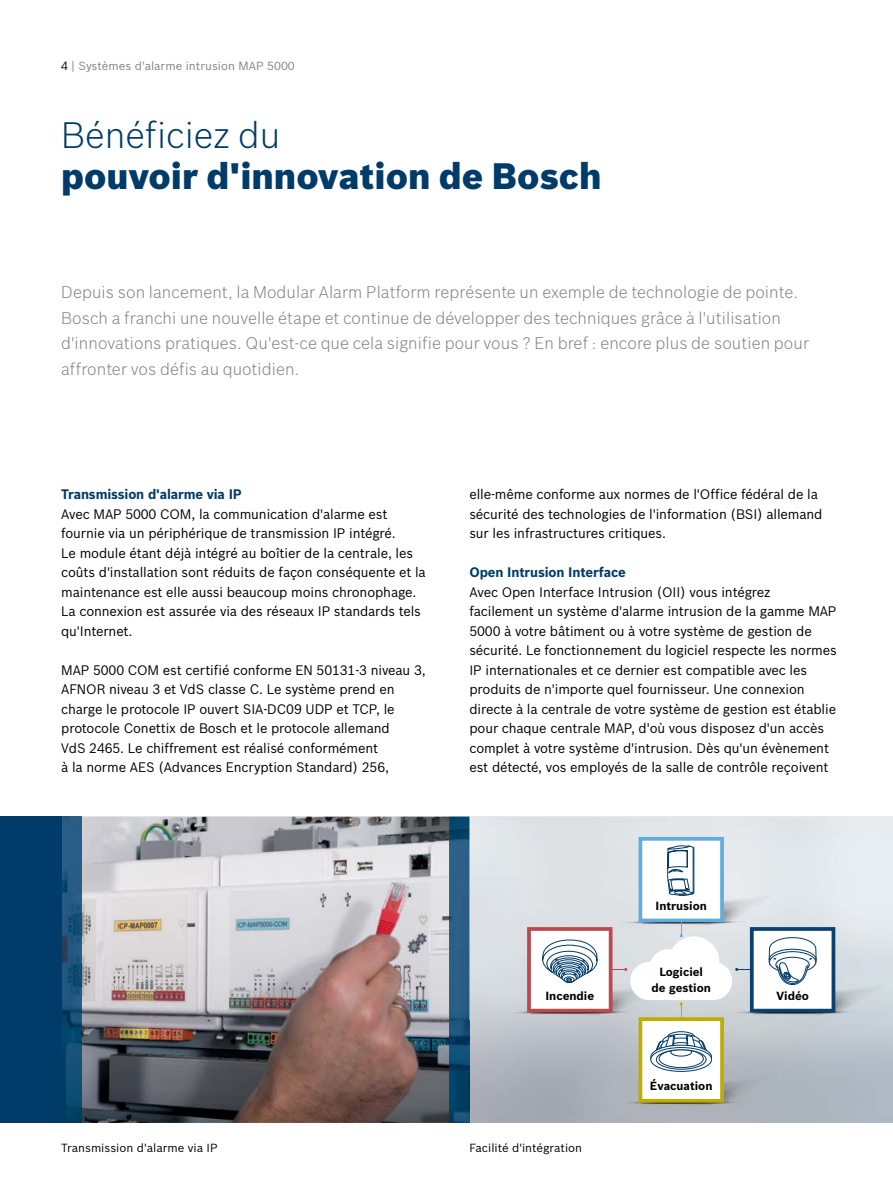
<style>
.page{position:relative;width:893px;height:1191px;background:#fff}
.page>*{position:absolute;margin:0;border:0;box-sizing:border-box;transform-origin:0 0}
.t1{font:900 36px "Bosch Sans";color:#003b6a}
.t2{font:300 36px "Bosch Sans";color:#003b6a}
.t3{font:300 16.5px/25.5px "Bosch Sans";letter-spacing:.005em;color:#808285}
.t4{font:13.5px/19.5px "Bosch Sans";letter-spacing:-.01em;color:#000}
.t5{font:700 13.5px "Bosch Sans";letter-spacing:-.01em;color:#003b6a}
.t6{font:700 11.55px/16.4px "Bosch Sans";color:#000;text-align:center}
.t7{font:11.55px "Bosch Sans";color:#000}
.t8{font:11.55px "Bosch Sans";color:#808285}
.s1{color:#000}
</style>
<div class="page">
<img style="left:82px;top:816px;width:367px;height:307px">
<svg style="left:469px;top:816px;width:424px;height:307px;background:#cbd1d7"></svg>
<img style="left:449px;top:816px;width:20px;height:307px">
<img style="left:835px;top:971px;width:57px;height:51px">
<img style="left:502px;top:971px;width:25px;height:51px">
<img style="left:613px;top:1102px;width:168px;height:10px">
<img style="left:61px;top:816px;width:21px;height:307px">
<div style="left:0;top:816px;width:61px;height:307px;background:#003b6a"></div>
<svg style="left:527px;top:837px;width:308px;height:265px"></svg>
<p class="t8" style="left:61px;top:57px;width:235px"><span class="s1">4</span> | Systèmes d'alarme intrusion MAP 5000</p>
<h1 class="t2" style="left:61px;top:110px;width:221px">Bénéficiez du</h1>
<h1 class="t1" style="left:61px;top:148px;width:542px">pouvoir d'innovation de Bosch</h1>
<p class="t3" style="left:61px;top:278px;width:749px">Depuis son lancement, la Modular Alarm Platform représente un exemple de technologie de pointe.<br>Bosch a franchi une nouvelle étape et continue de développer des techniques grâce à l'utilisation d'innovations pratiques. Qu'est-ce que cela signifie pour vous ? En bref : encore plus de soutien pour affronter vos défis au quotidien.</p>
<p class="t5" style="left:61px;top:484px;width:182px">Transmission d'alarme via IP</p>
<p class="t4" style="left:61px;top:503px;width:366px">Avec MAP 5000 COM, la communication d'alarme est fournie via un périphérique de transmission IP intégré.<br>Le module étant déjà intégré au boîtier de la centrale, les coûts d'installation sont réduits de façon conséquente et la maintenance est elle aussi beaucoup moins chronophage.<br>La connexion est assurée via des réseaux IP standards tels qu'Internet.</p>
<p class="t4" style="left:61px;top:659px;width:366px">MAP 5000 COM est certifié conforme EN 50131-3 niveau 3, AFNOR niveau 3 et VdS classe C. Le système prend en charge le protocole IP ouvert SIA-DC09 UDP et TCP, le protocole Conettix de Bosch et le protocole allemand<br>VdS 2465. Le chiffrement est réalisé conformément<br>à la norme AES (Advances Encryption Standard) 256,</p>
<p class="t4" style="left:469px;top:484px;width:355px">elle-même conforme aux normes de l'Office fédéral de la sécurité des technologies de l'information (BSI) allemand sur les infrastructures critiques.</p>
<p class="t5" style="left:469px;top:562px;width:158px">Open Intrusion Interface</p>
<p class="t4" style="left:469px;top:581px;width:369px">Avec Open Interface Intrusion (OII) vous intégrez facilement un système d'alarme intrusion de la gamme MAP 5000 à votre bâtiment ou à votre système de gestion de sécurité. Le fonctionnement du logiciel respecte les normes IP internationales et ce dernier est compatible avec les produits de n'importe quel fournisseur. Une connexion directe à la centrale de votre système de gestion est établie pour chaque centrale MAP, d'où vous disposez d'un accès complet à votre système d'intrusion. Dès qu'un évènement est détecté, vos employés de la salle de contrôle reçoivent</p>
<p class="t6" style="left:545px;top:987px;width:50px">Incendie</p>
<p class="t6" style="left:655px;top:896px;width:53px">Intrusion</p>
<p class="t6" style="left:651px;top:962px;width:61px">Logiciel de gestion</p>
<p class="t6" style="left:650px;top:1077px;width:64px">Évacuation</p>
<p class="t6" style="left:776px;top:987px;width:34px">Vidéo</p>
<p class="t7" style="left:61px;top:1138px;width:158px">Transmission d'alarme via IP</p>
<p class="t7" style="left:469px;top:1138px;width:114px">Facilité d'intégration</p>
</div>
